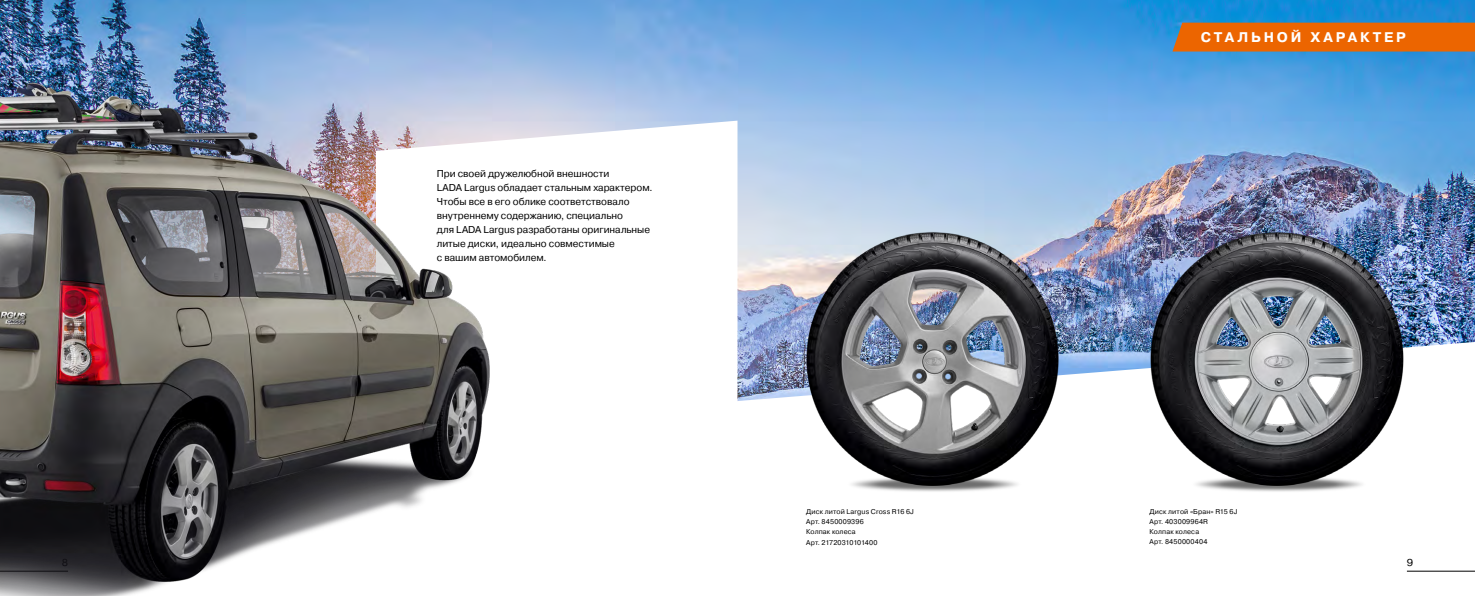
<style>
.page{position:relative;width:1475px;height:596px;background:#fff}
.page>*{position:absolute;margin:0;border:0;box-sizing:border-box;transform-origin:0 0}
.t1{font:700 14px "LADA Pragmatica";letter-spacing:.2em;color:#fff}
.t2{font:10px/14px "LADA Pragmatica";letter-spacing:-.005em;color:#000}
.t3{font:10px "LADA Pragmatica";letter-spacing:-.005em;color:#000;scale:1.1 1}
.t4{font:7px/10px "LADA Pragmatica";letter-spacing:.02em;color:#000}
</style>
<div class="page">
<hr style="left:1406px;top:570px;width:68px;height:1px;background:#000">
<img style="left:0;top:0;width:1474px;height:401px">
<svg style="left:539px;top:120px;width:198px;height:281px"></svg>
<img style="left:1112px;top:202px;width:344px;height:290px">
<img style="left:762px;top:202px;width:350px;height:290px">
<img style="left:0;top:61px;width:539px;height:534px">
<div style="left:1172px;top:23px;width:302px;height:28px;background:#ec6500"></div>
<p class="t2" style="left:437px;top:167px;width:217px">При своей дружелюбной внешности<br>LADA Largus обладает стальным характером.<br>Чтобы все в его облике соответствовало внутреннему содержанию, специально<br>для LADA Largus разработаны оригинальные литые диски, идеально совместимые<br>с вашим автомобилем.</p>
<p class="t4" style="left:806px;top:507px;width:109px">Диск литой Largus Cross R16 6J<br>Арт. 8450009396<br>Колпак колеса<br>Арт. 21720310101400</p>
<h1 class="t1" style="left:1200px;top:28px;width:206px">СТАЛЬНОЙ ХАРАКТЕР</h1>
<p class="t4" style="left:1149px;top:507px;width:89px">Диск литой «Бран» R15 6J<br>Арт. 403009964R<br>Колпак колеса<br>Арт. 8450000404</p>
<p class="t3" style="left:62px;top:556px;width:7px">8</p>
<p class="t3" style="left:1406px;top:556px;width:7px">9</p>
</div>
